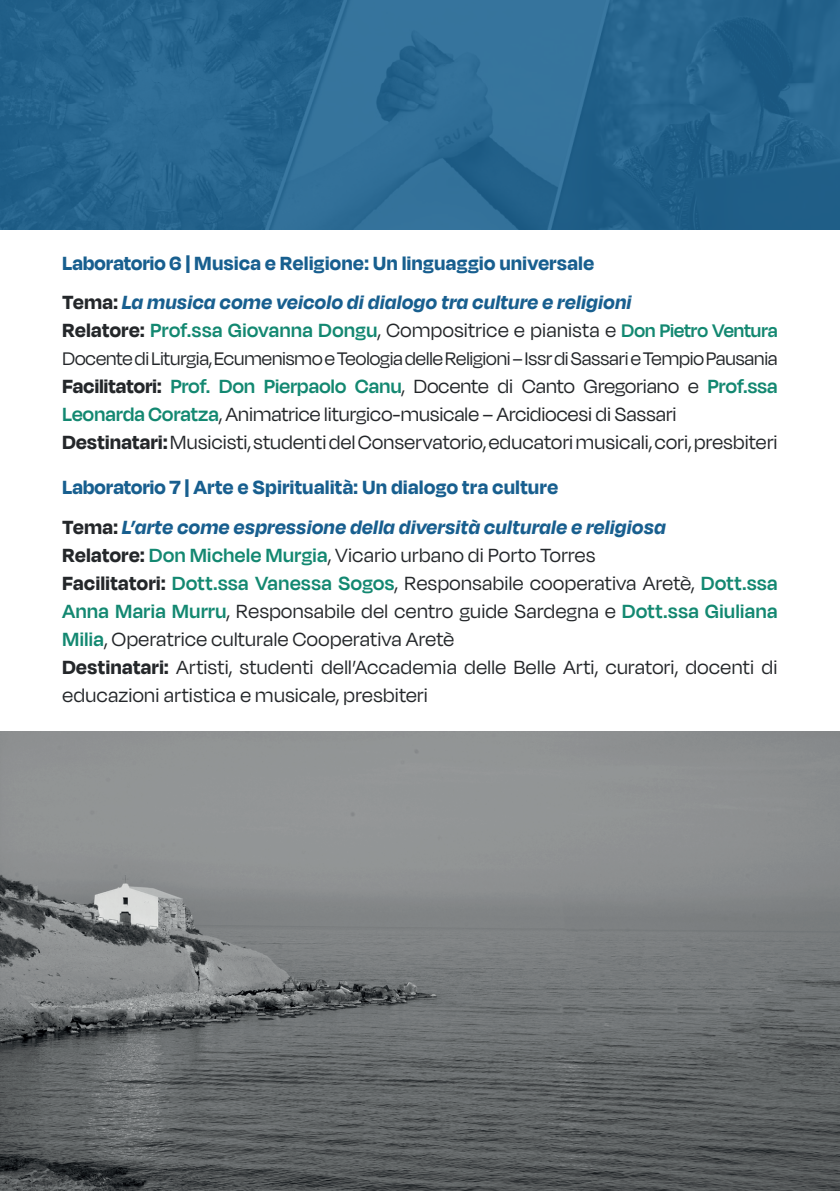
<style>
.page{position:relative;width:840px;height:1191px;background:#fff}
.page>*{position:absolute;margin:0;border:0;box-sizing:border-box;transform-origin:0 0}
.t1{font:22px/28px "Degular Display";letter-spacing:.02em;color:#24272a}
.t2{font:italic 700 22px/39.4px "Degular Display";letter-spacing:.03em;color:#185f8f}
.t3{font:700 22px/39.4px "Degular Display";letter-spacing:.03em;color:#185f8f}
.t4{font:21px "Degular Display";letter-spacing:-.005em;color:#24272a}
.s1{color:#24272a}
.s2{font-style:italic}
.s3{font-weight:700}
.s4{font-weight:600;color:#138871}
.s5{font-weight:600;font-size:21px;color:#138871}
.s6{font-style:normal}
.s7{font-style:normal;color:#24272a}
</style>
<div class="page">
<img style="left:0;top:0;width:839px;height:229px">
<img style="left:0;top:731px;width:839px;height:460px">
<p class="t3" style="left:62px;top:243px;width:570px">Laboratorio 6 | Musica e Religione: Un linguaggio universale<br><span class="s1">Tema:</span> <span class="s2">La musica come veicolo di dialogo tra culture e religioni</span></p>
<p class="t1" style="left:62px;top:316px;width:716px"><span class="s3">Relatore:</span> <span class="s4">Prof.ssa Giovanna Dongu</span>, Compositrice e pianista e <span class="s5">Don Pietro Ventura</span></p>
<p class="t4" style="left:62px;top:347px;width:716px">Docente di Liturgia, Ecumenismo e Teologia delle Religioni – Issr di Sassari e Tempio Pausania</p>
<p class="t1" style="left:62px;top:372px;width:716px"><span class="s3">Facilitatori:</span> <span class="s4">Prof. Don Pierpaolo Canu</span>, Docente di Canto Gregoriano e <span class="s4">Prof.ssa<br>Leonarda Coratza</span>, Animatrice liturgico-musicale – Arcidiocesi di Sassari<br><span class="s3">Destinatari:</span> Musicisti, studenti del Conservatorio, educatori musicali, cori, presbiteri</p>
<p class="t2" style="left:62px;top:467px;width:604px"><span class="s6">Laboratorio 7 | Arte e Spiritualità: Un dialogo tra culture<br></span><span class="s7">Tema:</span> L’arte come espressione della diversità culturale e religiosa</p>
<p class="t1" style="left:62px;top:540px;width:716px"><span class="s3">Relatore:</span> <span class="s4">Don Michele Murgia</span>, Vicario urbano di Porto Torres<br><span class="s3">Facilitatori:</span> <span class="s4">Dott.ssa Vanessa Sogos</span>, Responsabile cooperativa Aretè, <span class="s4">Dott.ssa Anna Maria Murru</span>, Responsabile del centro guide Sardegna e <span class="s4">Dott.ssa Giuliana Milia</span>, Operatrice culturale Cooperativa Aretè<br><span class="s3">Destinatari:</span> Artisti, studenti dell’Accademia delle Belle Arti, curatori, docenti di educazioni artistica e musicale, presbiteri</p>
</div>
